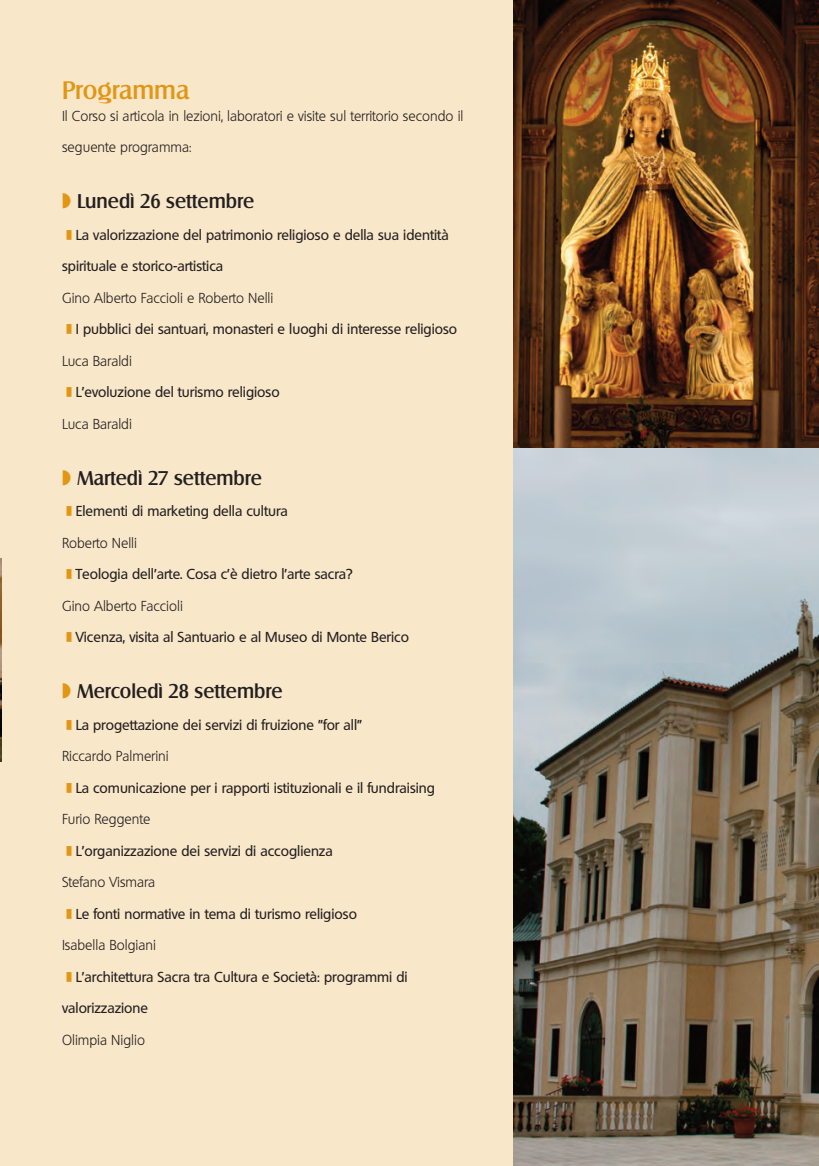
<style>
.page{position:relative;width:819px;height:1166px;background:#f9e7c9}
.page>*{position:absolute;margin:0;border:0;box-sizing:border-box;transform-origin:0 0}
.t1{font:500 24.5px "Salzburg";color:#e29616}
.t2{font:500 19.25px "Salzburg";color:#231f20}
.t3{font:500 14px "Quebec";color:#231f20}
.t4{font:300 14px "Quebec";color:#231f20}
.s1{color:#e29616}
.s2{font-family:"MS Gothic";font-weight:400;color:#e29616}
</style>
<div class="page">
<img style="left:0;top:558px;width:1px;height:204px">
<img style="left:513px;top:0;width:306px;height:449px">
<img style="left:514px;top:449px;width:305px;height:717px">
<h1 class="t1" style="left:62px;top:75px;width:129px">Programma</h1>
<p class="t4" style="left:62px;top:107px;width:403px">Il Corso si articola in lezioni, laboratori e visite sul territorio secondo il</p>
<p class="t4" style="left:62px;top:138px;width:131px">seguente programma:</p>
<h2 class="t2" style="left:62px;top:190px;width:194px"><span class="s1">◗</span> Lunedì 26 settembre</h2>
<p class="t3" style="left:62px;top:226px;width:388px"><span class="s2">❚</span>La valorizzazione del patrimonio religioso e della sua identità</p>
<p class="t3" style="left:62px;top:257px;width:163px">spirituale e storico-artistica</p>
<p class="t4" style="left:62px;top:289px;width:213px">Gino Alberto Faccioli e Roberto Nelli</p>
<p class="t3" style="left:62px;top:320px;width:396px"><span class="s2">❚</span>I pubblici dei santuari, monasteri e luoghi di interesse religioso</p>
<p class="t4" style="left:62px;top:352px;width:71px">Luca Baraldi</p>
<p class="t3" style="left:62px;top:383px;width:219px"><span class="s2">❚</span>L'evoluzione del turismo religioso</p>
<p class="t4" style="left:62px;top:415px;width:71px">Luca Baraldi</p>
<h2 class="t2" style="left:62px;top:466px;width:201px"><span class="s1">◗</span> Martedì 27 settembre</h2>
<p class="t3" style="left:62px;top:502px;width:227px"><span class="s2">❚</span>Elementi di marketing della cultura</p>
<p class="t4" style="left:62px;top:534px;width:76px">Roberto Nelli</p>
<p class="t3" style="left:62px;top:565px;width:292px"><span class="s2">❚</span>Teologia dell’arte. Cosa c’è dietro l’arte sacra?</p>
<p class="t4" style="left:62px;top:597px;width:122px">Gino Alberto Faccioli</p>
<p class="t3" style="left:62px;top:628px;width:348px"><span class="s2">❚</span>Vicenza, visita al Santuario e al Museo di Monte Berico</p>
<h2 class="t2" style="left:62px;top:680px;width:222px"><span class="s1">◗</span> Mercoledì 28 settembre</h2>
<p class="t3" style="left:62px;top:716px;width:301px"><span class="s2">❚</span>La progettazione dei servizi di fruizione "for all"</p>
<p class="t4" style="left:62px;top:747px;width:108px">Riccardo Palmerini</p>
<p class="t3" style="left:62px;top:779px;width:374px"><span class="s2">❚</span>La comunicazione per i rapporti istituzionali e il fundraising</p>
<p class="t4" style="left:62px;top:810px;width:90px">Furio Reggente</p>
<p class="t3" style="left:62px;top:842px;width:272px"><span class="s2">❚</span>L'organizzazione dei servizi di accoglienza</p>
<p class="t4" style="left:62px;top:873px;width:95px">Stefano Vismara</p>
<p class="t3" style="left:62px;top:905px;width:296px"><span class="s2">❚</span>Le fonti normative in tema di turismo religioso</p>
<p class="t4" style="left:62px;top:936px;width:95px">Isabella Bolgiani</p>
<p class="t3" style="left:62px;top:968px;width:347px"><span class="s2">❚</span>L'architettura Sacra tra Cultura e Società: programmi di</p>
<p class="t3" style="left:62px;top:999px;width:88px">valorizzazione</p>
<p class="t4" style="left:62px;top:1031px;width:84px">Olimpia Niglio</p>
</div>
